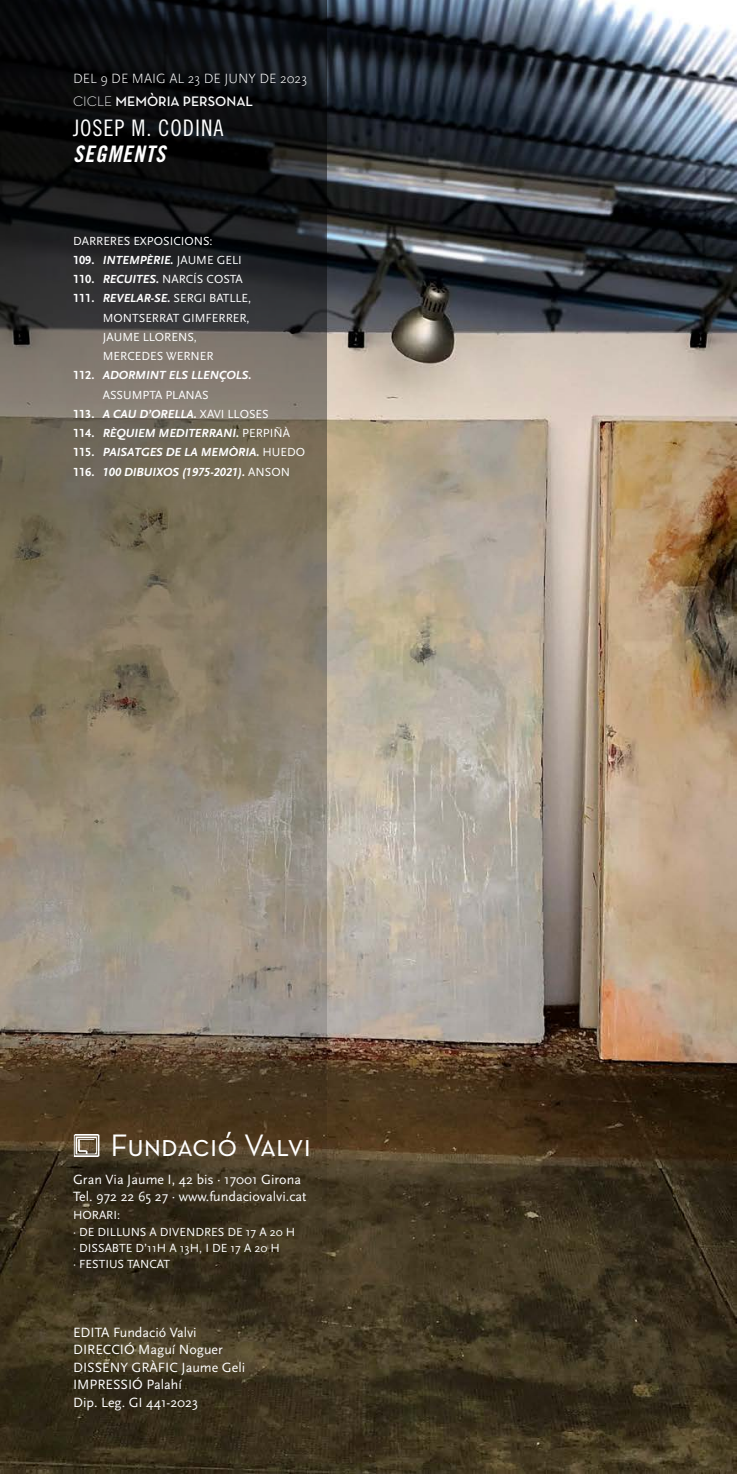
<style>
.page{position:relative;width:737px;height:1474px;background:#fff}
.page>*{position:absolute;margin:0;border:0;box-sizing:border-box;transform-origin:0 0}
.t1{font:31.5px "Neutra Text Book SC";color:#fff}
.t2{font:22.75px "Trade Gothic LT Std Cn 18";letter-spacing:.04em;color:#fff}
.t3{font:22.75px "Trade Gothic LT Std Bd Cn 20 Obl";letter-spacing:.04em;color:#fff}
.t4{font:14px/17.5px "Scala Sans";color:#fff}
.t5{font:300 14px "Scala Sans";color:#fff}
.t6{font:14px "Neutra Text Demi SC";color:#fff}
.t7{font:12.25px/19.2px "Scala Sans Bold SC Italic";color:#fff}
.t8{font:12.25px "Scala Sans Regular LF";color:#fff}
.t9{font:12.25px/17.5px "Scala Sans";color:#fff}
.s1{font-family:"Neutra Text Light SC"}
.s2{font-family:"Scala Sans Bold LF"}
.s3{font-family:"Scala Sans Regular LF"}
.s4{font-family:"Scala Sans Bold SC Italic"}
</style>
<div class="page">
<img style="left:327px;top:0;width:409px;height:1473px">
<svg style="left:0;top:0;width:327px;height:1473px;background:#5a5244"></svg>
<img style="left:73px;top:1134px;width:27px;height:22px">
<p class="t5" style="left:73px;top:71px;width:236px">DEL 9 DE MAIG AL 23 DE JUNY DE 2023</p>
<p class="t6" style="left:73px;top:93px;width:182px"><span class="s1">CICLE</span> MEMÒRIA PERSONAL</p>
<h2 class="t2" style="left:73px;top:114px;width:152px">JOSEP M. CODINA</h2>
<h2 class="t3" style="left:73px;top:140px;width:94px">SEGMENTS</h2>
<p class="t8" style="left:73px;top:234px;width:141px">DARRERES EXPOSICIONS:</p>
<p class="t7" style="left:73px;top:250px;width:170px"><span class="s2">109.</span> INTEMPÈRIE. <span class="s3">JAUME GELI</span></p>
<p class="t8" style="left:73px;top:272px;width:171px"><span class="s2">110.</span> <span class="s4">RECUITES.</span> NARCÍS COSTA</p>
<p class="t8" style="left:73px;top:292px;width:180px"><span class="s2">111.</span> <span class="s4">REVELAR-SE.</span> SERGI BATLLE,</p>
<p class="t8" style="left:103px;top:311px;width:148px">MONTSERRAT GIMFERRER,</p>
<p class="t8" style="left:103px;top:330px;width:96px">JAUME LLORENS,</p>
<p class="t8" style="left:103px;top:349px;width:112px">MERCEDES WERNER</p>
<p class="t7" style="left:73px;top:366px;width:180px"><span class="s2">112.</span> ADORMINT ELS LLENÇOLS.</p>
<p class="t8" style="left:103px;top:388px;width:107px">ASSUMPTA PLANAS</p>
<p class="t7" style="left:73px;top:404px;width:234px"><span class="s2">113.</span> A CAU D’ORELLA. <span class="s3">XAVI LLOSES<br></span><span class="s2">114.</span> RÈQUIEM MEDITERRANI. <span class="s3">PERPIÑÀ </span><span class="s2">115.</span> PAISATGES DE LA MEMÒRIA. <span class="s3">HUEDO </span><span class="s2">116.</span> 100 DIBUIXOS (1975-2021). <span class="s3">ANSON</span></p>
<h1 class="t1" style="left:110px;top:1126px;width:202px">Fundació Valvi</h1>
<p class="t4" style="left:73px;top:1170px;width:235px">Gran Via Jaume I, 42 bis · 17001 Girona<br>Tel. 972 22 65 27 · www.fundaciovalvi.cat</p>
<p class="t9" style="left:73px;top:1206px;width:224px">HORARI:<br>· DE DILLUNS A DIVENDRES DE 17 A 20 H</p>
<p class="t9" style="left:73px;top:1240px;width:208px;line-height:15.8px">· DISSABTE D’11H A 13H, I DE 17 A 20 H · FESTIUS TANCAT</p>
<p class="t4" style="left:73px;top:1323px;width:174px">EDITA Fundació Valvi<br>DIRECCIÓ Maguí Noguer<br>DISSENY GRÀFIC Jaume Geli<br>IMPRESSIÓ Palahí<br>Dip. Leg. GI 441-2023</p>
</div>
